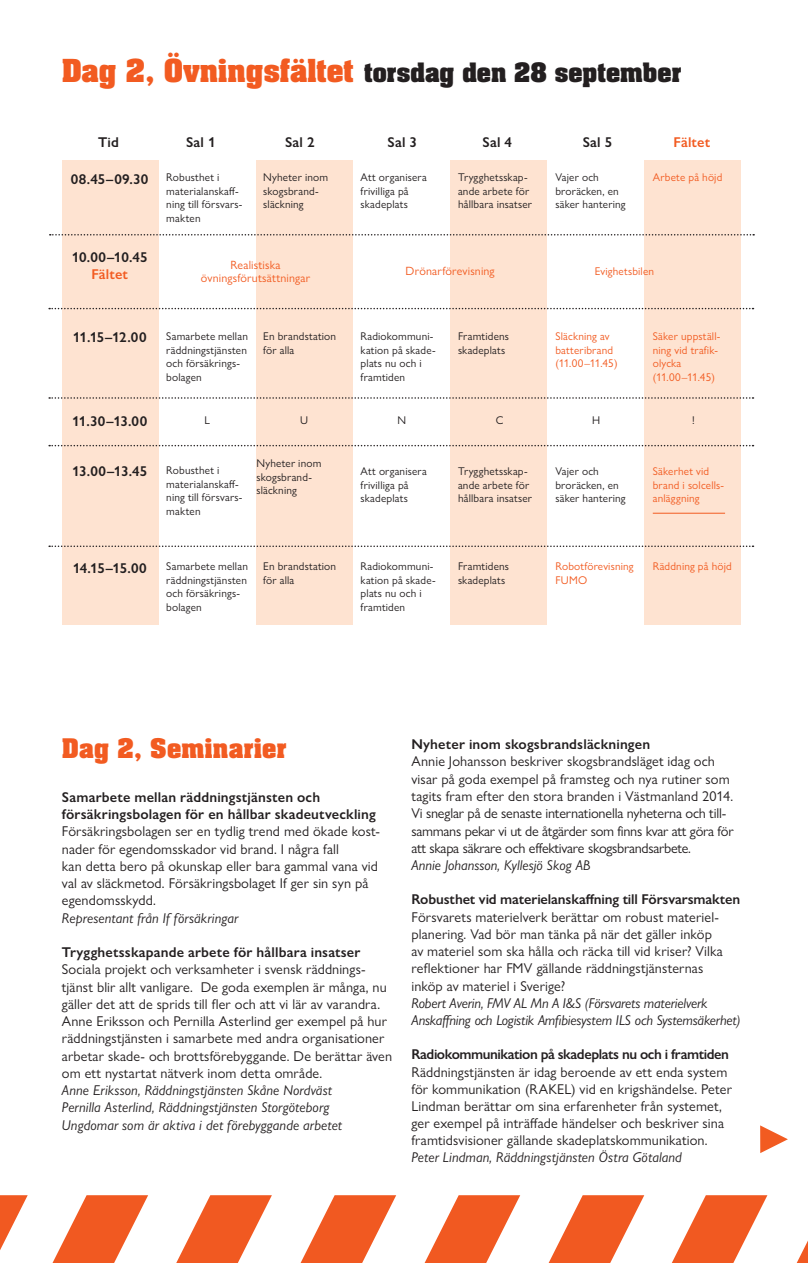
<style>
.page{position:relative;width:808px;height:1263px;background:#fff}
.page>*{position:absolute;margin:0;border:0;box-sizing:border-box;transform-origin:0 0}
.programlistning{font:700 22.95px "Aachen Std";letter-spacing:.01em;color:#f25b21}
.t1{font:700 22.8px "Aachen Std";color:#231f20}
.programlistning-2{font:14.25px/17.2px "Gill Sans Nova";letter-spacing:.01em;color:#231f20}
.programlistning-3{font:600 14.25px "Gill Sans Nova";letter-spacing:.015em;color:#231f20}
.programlistning-4{font:italic 14.25px "Gill Sans Nova";letter-spacing:.005em;color:#231f20}
.programlistning-5{font:600 14.25px "Gill Sans Nova";letter-spacing:.01em;color:#f25b21}
.programlistning-6{font:12px "Gill Sans Nova";letter-spacing:.015em;color:#f25b21}
.programlistning-7{font:11.25px/13.5px "Gill Sans Nova";letter-spacing:.015em;color:#231f20}
.programlistning-8{font:11.25px/13.5px "Gill Sans Nova";letter-spacing:.015em;color:#f25b21}
.s1{font-size:27px;color:#f25b21}
.s2{font-weight:600}
.s3{font-style:italic}
</style>
<div class="page">
<svg style="left:549px;top:1195px;width:95px;height:68px"></svg>
<svg style="left:672px;top:1195px;width:95px;height:68px"></svg>
<svg style="left:797px;top:1240px;width:11px;height:23px"></svg>
<svg style="left:0;top:1195px;width:28px;height:55px"></svg>
<svg style="left:53px;top:1195px;width:95px;height:68px"></svg>
<svg style="left:176px;top:1195px;width:96px;height:68px"></svg>
<svg style="left:301px;top:1195px;width:95px;height:68px"></svg>
<svg style="left:425px;top:1195px;width:95px;height:68px"></svg>
<svg style="left:760px;top:1125px;width:28px;height:28px"></svg>
<div style="left:62px;top:160px;width:97px;height:464px;background:#fee3d1"></div>
<div style="left:256px;top:160px;width:97px;height:464px;background:#fee3d1"></div>
<div style="left:450px;top:160px;width:97px;height:464px;background:#fee3d1"></div>
<div style="left:644px;top:160px;width:97px;height:464px;background:#fee3d1"></div>
<svg style="left:50px;top:234px;width:704px;height:2px"></svg>
<svg style="left:49px;top:308px;width:704px;height:1px"></svg>
<svg style="left:49px;top:397px;width:704px;height:2px"></svg>
<svg style="left:49px;top:445px;width:704px;height:1px"></svg>
<svg style="left:49px;top:545px;width:704px;height:2px"></svg>
<hr style="left:653px;top:513px;width:72px;height:1px;background:#f25b21">
<p class="t1" style="left:62px;top:56px;width:621px"><span class="s1">Dag 2, Övningsfältet</span> torsdag den 28 september</p>
<p class="programlistning-3" style="left:98px;top:133px;width:22px">Tid</p>
<p class="programlistning-3" style="left:186px;top:133px;width:31px">Sal 1</p>
<p class="programlistning-3" style="left:285px;top:133px;width:31px">Sal 2</p>
<p class="programlistning-3" style="left:388px;top:133px;width:31px">Sal 3</p>
<p class="programlistning-3" style="left:483px;top:133px;width:31px">Sal 4</p>
<p class="programlistning-3" style="left:583px;top:133px;width:31px">Sal 5</p>
<p class="programlistning-5" style="left:673px;top:133px;width:38px">Fältet</p>
<p class="programlistning-3" style="left:71px;top:170px;width:79px">08.45–09.30</p>
<p class="programlistning-7" style="left:166px;top:171px;width:55px">Robusthet i</p>
<p class="programlistning-7" style="left:166px;top:184px;width:78px">materialanskaff&shy;ning till försvars&shy;makten</p>
<p class="programlistning-3" style="left:72px;top:248px;width:77px">10.00–10.45</p>
<p class="programlistning-5" style="left:91px;top:265px;width:38px">Fältet</p>
<p class="programlistning-8" style="left:653px;top:171px;width:71px">Arbete på höjd</p>
<p class="programlistning-7" style="left:361px;top:171px;width:68px">Att organisera frivilliga på</p>
<p class="programlistning-7" style="left:361px;top:198px;width:49px">skadeplats</p>
<p class="programlistning-7" style="left:458px;top:171px;width:76px">Trygghetsskap&shy;ande arbete för hållbara insatser</p>
<p class="programlistning-7" style="left:555px;top:171px;width:72px">Vajer och broräcken, en säker hantering</p>
<p class="programlistning-7" style="left:263px;top:171px;width:66px">Nyheter inom skogsbrand-</p>
<p class="programlistning-7" style="left:263px;top:198px;width:42px">släckning</p>
<p class="programlistning-6" style="left:231px;top:257px;width:52px">Realistiska</p>
<p class="programlistning-6" style="left:201px;top:271px;width:111px">övningsförutsättningar</p>
<p class="programlistning-6" style="left:406px;top:263px;width:91px">Drönarförevisning</p>
<p class="programlistning-8" style="left:595px;top:264px;width:61px">Evighetsbilen</p>
<p class="programlistning-3" style="left:73px;top:329px;width:75px">11.15–12.00</p>
<p class="programlistning-3" style="left:72px;top:413px;width:77px">11.30–13.00</p>
<p class="programlistning-3" style="left:72px;top:463px;width:77px">13.00–13.45</p>
<p class="programlistning-7" style="left:166px;top:329px;width:83px">Samarbete mellan räddningstjänsten och försäkrings&shy;bolagen</p>
<p class="programlistning-7" style="left:204px;top:413px;width:7px">L</p>
<p class="programlistning-7" style="left:263px;top:329px;width:74px">En brandstation för alla</p>
<p class="programlistning-7" style="left:361px;top:329px;width:76px">Radiokommuni&shy;kation på skade&shy;plats nu och i framtiden</p>
<p class="programlistning-7" style="left:458px;top:329px;width:53px">Framtidens skadeplats</p>
<p class="programlistning-8" style="left:555px;top:329px;width:59px">Släckning av batteribrand</p>
<p class="programlistning-8" style="left:555px;top:356px;width:64px">(11.00–11.45)</p>
<p class="programlistning-8" style="left:653px;top:329px;width:69px">Säker uppställ&shy;ning vid trafik-</p>
<p class="programlistning-8" style="left:653px;top:356px;width:30px">olycka</p>
<p class="programlistning-8" style="left:653px;top:370px;width:64px">(11.00–11.45)</p>
<p class="programlistning-7" style="left:300px;top:413px;width:9px">U</p>
<p class="programlistning-7" style="left:397px;top:413px;width:10px">N</p>
<p class="programlistning-7" style="left:496px;top:413px;width:9px">C</p>
<p class="programlistning-7" style="left:592px;top:413px;width:10px">H</p>
<p class="programlistning-7" style="left:692px;top:413px;width:4px">!</p>
<p class="programlistning-7" style="left:166px;top:463px;width:55px">Robusthet i</p>
<p class="programlistning-7" style="left:166px;top:477px;width:78px">materialanskaff&shy;ning till försvars&shy;makten</p>
<p class="programlistning-7" style="left:256px;top:456px;width:66px">Nyheter inom skogsbrand-</p>
<p class="programlistning-7" style="left:256px;top:483px;width:42px">släckning</p>
<p class="programlistning-7" style="left:361px;top:464px;width:68px">Att organisera frivilliga på</p>
<p class="programlistning-7" style="left:361px;top:491px;width:49px">skadeplats</p>
<p class="programlistning-7" style="left:458px;top:464px;width:76px">Trygghetsskap&shy;ande arbete för hållbara insatser</p>
<p class="programlistning-7" style="left:555px;top:464px;width:72px">Vajer och broräcken, en säker hantering</p>
<p class="programlistning-8" style="left:653px;top:464px;width:73px">Säkerhet vid brand i solcells&shy;anläggning</p>
<p class="programlistning-3" style="left:73px;top:559px;width:76px">14.15–15.00</p>
<p class="programlistning-7" style="left:166px;top:560px;width:83px">Samarbete mellan räddningstjänsten och försäkrings&shy;bolagen</p>
<p class="programlistning-7" style="left:263px;top:560px;width:74px">En brandstation för alla</p>
<p class="programlistning-7" style="left:361px;top:560px;width:76px">Radiokommuni&shy;kation på skade&shy;plats nu och i framtiden</p>
<p class="programlistning-7" style="left:458px;top:560px;width:53px">Framtidens skadeplats</p>
<p class="programlistning-8" style="left:555px;top:560px;width:80px">Robotförevisning</p>
<p class="programlistning-8" style="left:653px;top:560px;width:81px">Räddning på höjd</p>
<p class="programlistning-8" style="left:555px;top:573px;width:33px">FUMO</p>
<p class="programlistning" style="left:62px;top:732px;width:226px">Dag 2, Seminarier</p>
<p class="programlistning-3" style="left:62px;top:788px;width:260px">Samarbete mellan räddningstjänsten och</p>
<p class="programlistning-3" style="left:62px;top:805px;width:315px">försäkringsbolagen för en hållbar skadeutveckling</p>
<p class="programlistning-2" style="left:62px;top:823px;width:320px">Försäkringsbolagen ser en tydlig trend med ökade kost&shy;nader för egendomsskador vid brand. I några fall</p>
<p class="programlistning-2" style="left:62px;top:857px;width:318px">kan detta bero på okunskap eller bara gammal vana vid val av släckmetod. Försäkringsbolaget If ger sin syn på egendomsskydd.</p>
<p class="programlistning-4" style="left:62px;top:909px;width:178px">Representant från If försäkringar</p>
<p class="programlistning-3" style="left:62px;top:943px;width:300px">Trygghetsskapande arbete för hållbara insatser</p>
<p class="programlistning-2" style="left:62px;top:961px;width:332px">Sociala projekt och verksamheter i svensk räddnings&shy;tjänst blir allt vanligare. De goda exemplen är många, nu gäller det att de sprids till fler och att vi lär av varandra.<br>Anne Eriksson och Pernilla Asterlind ger exempel på hur räddningstjänsten i samarbete med andra organisationer arbetar skade- och brottsförebyggande. De berättar även om ett nystartat nätverk inom detta område.</p>
<p class="programlistning-4" style="left:62px;top:1081px;width:272px">Anne Eriksson, Räddningstjänsten Skåne Nordväst</p>
<p class="programlistning-4" style="left:62px;top:1099px;width:269px">Pernilla Asterlind, Räddningstjänsten Storgöteborg</p>
<p class="programlistning-4" style="left:62px;top:1116px;width:282px">Ungdomar som är aktiva i det förebyggande arbetet</p>
<p class="programlistning-2" style="left:411px;top:735px;width:324px"><span class="s2">Nyheter inom skogsbrandsläckningen<br></span>Annie Johansson beskriver skogsbrandsläget idag och visar på goda exempel på framsteg och nya rutiner som tagits fram efter den stora branden i Västmanland 2014.<br>Vi sneglar på de senaste internationella nyheterna och till&shy;sammans pekar vi ut de åtgärder som finns kvar att göra för att skapa säkrare och effektivare skogsbrandsarbete.<br><span class="s3">Annie Johansson, Kyllesjö Skog AB</span></p>
<p class="programlistning-2" style="left:411px;top:890px;width:331px"><span class="s2">Robusthet vid materielanskaffning till Försvarsmakten </span>Försvarets materielverk berättar om robust materiel&shy;planering. Vad bör man tänka på när det gäller inköp<br>av materiel som ska hålla och räcka till vid kriser? Vilka reflektioner har FMV gällande räddningstjänsternas<br>inköp av materiel i Sverige?<br><span class="s3">Robert Averin, FMV AL Mn A I&amp;S (Försvarets materielverk Anskaffning och Logistik Amfibiesystem ILS och Systemsäkerhet)</span></p>
<p class="programlistning-2" style="left:411px;top:1046px;width:322px"><span class="s2">Radiokommunikation på skadeplats nu och i framtiden </span>Räddningstjänsten är idag beroende av ett enda system för kommunikation (RAKEL) vid en krigshändelse. Peter Lindman berättar om sina erfarenheter från systemet, ger exempel på inträffade händelser och beskriver sina framtidsvisioner gällande skadeplatskommunikation.<br><span class="s3">Peter Lindman, Räddningstjänsten Östra Götaland</span></p>
</div>
